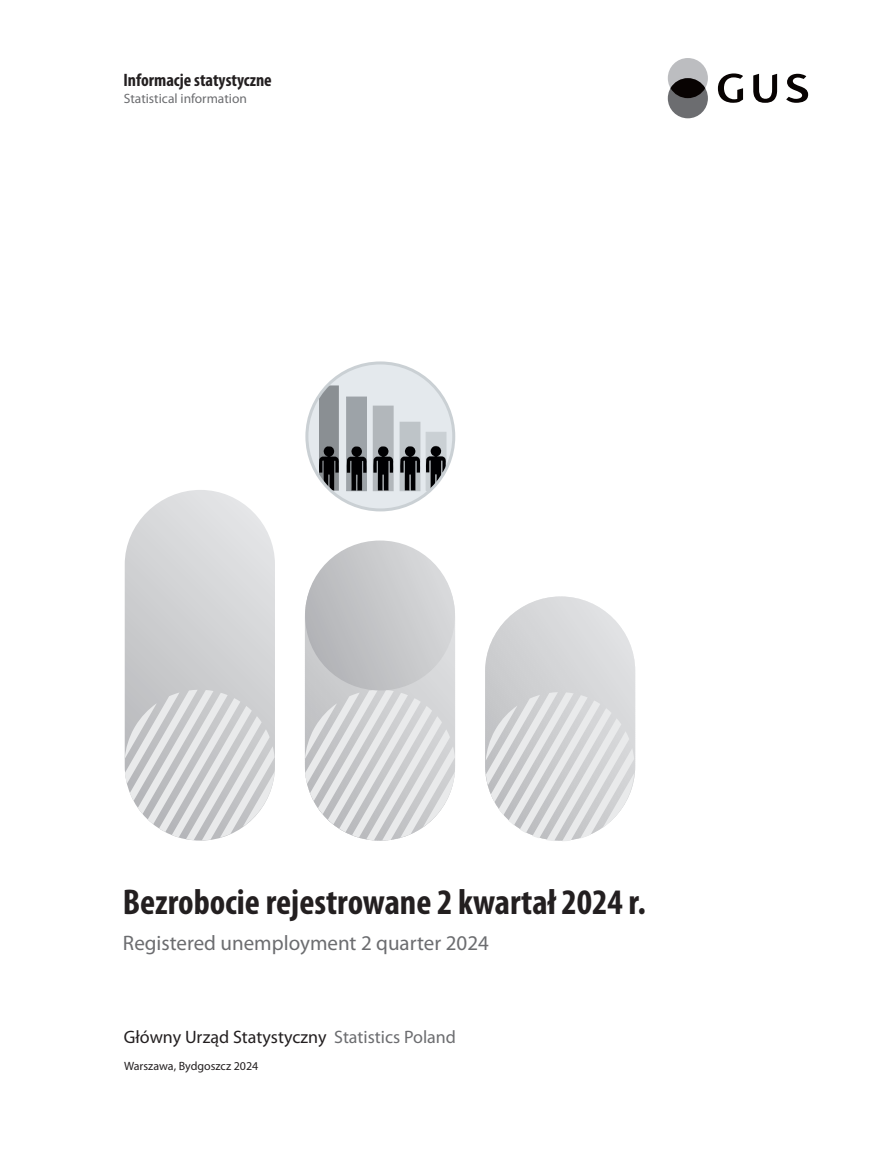
<style>
.page{position:relative;width:893px;height:1149px;background:#fff}
.page>*{position:absolute;margin:0;border:0;box-sizing:border-box;transform-origin:0 0}
.t1{font:700 condensed 36px "Myriad Pro";color:#231f20}
.t2{font:21px "Myriad Pro";color:#6c6d70}
.t3{font:18px "Myriad Pro";color:#231f20}
.t4{font:700 condensed 18px "Myriad Pro";color:#231f20}
.t5{font:13.5px "Myriad Pro";color:#6c6d70}
.t6{font:12px "Myriad Pro";color:#231f20}
.s1{color:#6c6d70}
</style>
<div class="page">
<div style="left:125px;top:489px;width:150px;height:351px;background:linear-gradient(to right,#cccdcf,#dddee0);border-radius:75px"></div>
<svg style="left:125px;top:689px;width:150px;height:151px;background:#d7d8d9"></svg>
<svg style="left:485px;top:596px;width:150px;height:245px;background:#dcdddf"></svg>
<svg style="left:305px;top:559px;width:150px;height:281px;background:#dadbdc"></svg>
<div style="left:305px;top:540px;width:150px;height:150px;background:linear-gradient(to right,#b3b4b8,#d8d9da);border-radius:50%"></div>
<svg style="left:718px;top:73px;width:90px;height:30px"></svg>
<div style="left:668px;top:58px;width:40px;height:40px;background:#bcbdc0;border-radius:50%"></div>
<div style="left:668px;top:78px;width:40px;height:40px;background:#6c6d70;border-radius:50%"></div>
<div style="left:670px;top:78px;width:35px;height:20px;background:#080302;border-radius:50%"></div>
<div style="left:307px;top:363px;width:147px;height:147px;background:#e4e9ed;border-radius:50%"></div>
<div style="left:347px;top:397px;width:19px;height:93px;background:#9da3a8"></div>
<div style="left:346px;top:397px;width:21px;height:93px;border:1px solid #9da3a8"></div>
<div style="left:373px;top:406px;width:20px;height:84px;background:#b2b7bb"></div>
<div style="left:400px;top:422px;width:20px;height:68px;background:#bec4c8"></div>
<svg style="left:426px;top:432px;width:20px;height:59px"></svg>
<svg style="left:400px;top:446px;width:20px;height:44px"></svg>
<svg style="left:373px;top:446px;width:20px;height:44px"></svg>
<svg style="left:347px;top:446px;width:20px;height:45px"></svg>
<svg style="left:319px;top:385px;width:20px;height:105px;background:#717578"></svg>
<div style="left:305px;top:361px;width:150px;height:150px;border:3px solid #cad0d4;border-radius:50%"></div>
<p class="t4" style="left:123px;top:72px;width:150px">Informacje statystyczne</p>
<p class="t5" style="left:124px;top:93px;width:125px">Statistical information</p>
<h1 class="t1" style="left:123px;top:886px;width:525px">Bezrobocie rejestrowane 2 kwartał 2024 r.</h1>
<p class="t2" style="left:123px;top:933px;width:367px">Registered unemployment 2 quarter 2024</p>
<p class="t3" style="left:124px;top:1028px;width:334px">Główny Urząd Statystyczny <span class="s1">Statistics Poland</span></p>
<p class="t6" style="left:124px;top:1060px;width:136px">Warszawa, Bydgoszcz 2024</p>
</div>
